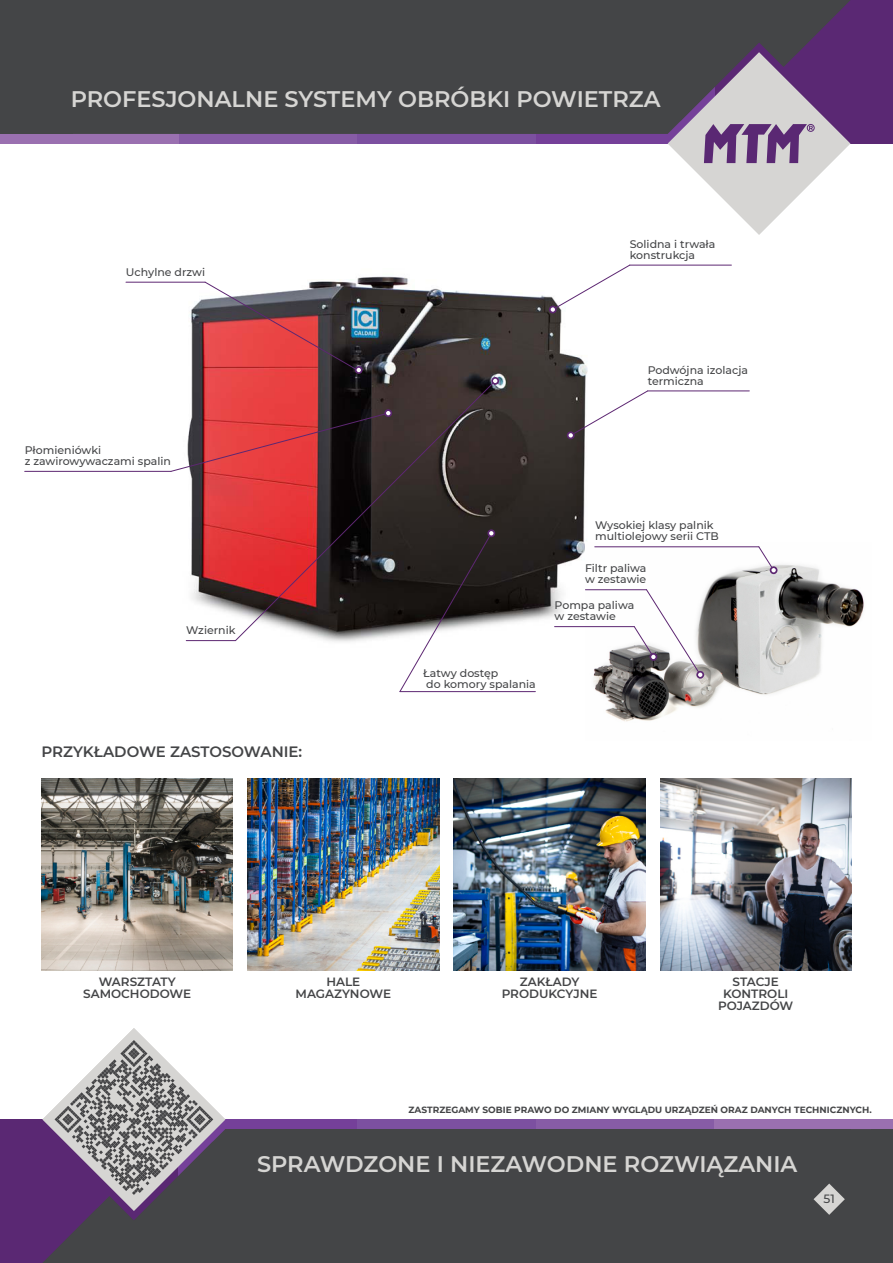
<style>
.page{position:relative;width:893px;height:1263px;background:#fff}
.page>*{position:absolute;margin:0;border:0;box-sizing:border-box;transform-origin:0 0}
.t1{font:600 22.5px "Montserrat";color:#d6d5d3}
.t2{font:600 15px "Montserrat";color:#444547}
.t3{font:600 12px/12px "Montserrat";color:#444547;text-align:center}
.t4{font:500 12px "Montserrat";color:#444547}
.t5{font:500 10.95px/10.9px "Montserrat";color:#444547}
.t6{font:700 9px "Montserrat";color:#444547}
</style>
<div class="page">
<div style="left:0;top:1119px;width:893px;height:144px;background:#5a2873"></div>
<div style="left:357px;top:1119px;width:179px;height:144px;background:#7c50a0"></div>
<div style="left:536px;top:1119px;width:178px;height:144px;background:#875ca6"></div>
<svg style="left:714px;top:1119px;width:179px;height:144px;background:#6b5876"></svg>
<div style="left:179px;top:1119px;width:178px;height:144px;background:#754099"></div>
<div style="left:42px;top:1142px;width:838px;height:121px;background:#444547"></div>
<div style="left:225px;top:1129px;width:625px;height:91px;background:#444547"></div>
<svg style="left:813px;top:1183px;width:32px;height:32px"></svg>
<div style="left:0;top:0;width:893px;height:144px;background:#5a2873"></div>
<div style="left:357px;top:0;width:179px;height:144px;background:#7c50a0"></div>
<div style="left:179px;top:0;width:178px;height:144px;background:#875ca6"></div>
<div style="left:0;top:0;width:179px;height:144px;background:#9a70b0"></div>
<div style="left:536px;top:0;width:178px;height:144px;background:#754099"></div>
<svg style="left:668px;top:134px;width:182px;height:101px"></svg>
<svg style="left:73px;top:121px;width:768px;height:13px;background:#59545d"></svg>
<svg style="left:73px;top:0;width:777px;height:121px;background:#4c4a50"></svg>
<div style="left:0;top:0;width:73px;height:134px;background:#444547"></div>
<svg style="left:43px;top:1028px;width:182px;height:183px"></svg>
<img style="left:156px;top:276px;width:432px;height:366px">
<svg style="left:234px;top:380px;width:262px;height:262px;background:#693536"></svg>
<svg style="left:491px;top:377px;width:8px;height:8px"></svg>
<svg style="left:493px;top:379px;width:4px;height:4px"></svg>
<svg style="left:355px;top:366px;width:8px;height:8px"></svg>
<svg style="left:204px;top:281px;width:157px;height:91px;background:#9c595d"></svg>
<svg style="left:567px;top:431px;width:8px;height:8px"></svg>
<svg style="left:568px;top:390px;width:81px;height:47px"></svg>
<svg style="left:549px;top:306px;width:8px;height:7px"></svg>
<svg style="left:551px;top:264px;width:80px;height:48px"></svg>
<svg style="left:384px;top:409px;width:8px;height:8px"></svg>
<svg style="left:170px;top:411px;width:220px;height:61px;background:#9c4346"></svg>
<svg style="left:487px;top:529px;width:8px;height:8px"></svg>
<svg style="left:399px;top:531px;width:94px;height:162px"></svg>
<hr style="left:186px;top:640px;width:50px;height:1px;background:#5d2772">
<hr style="left:126px;top:282px;width:79px;height:1px;background:#5d2772">
<hr style="left:648px;top:390px;width:101px;height:1px;background:#5d2772">
<hr style="left:630px;top:265px;width:101px;height:1px;background:#5d2772">
<hr style="left:400px;top:691px;width:135px;height:1px;background:#5d2772">
<hr style="left:25px;top:471px;width:146px;height:1px;background:#5d2772">
<img style="left:585px;top:542px;width:279px;height:180px">
<svg style="left:770px;top:566px;width:7px;height:8px"></svg>
<svg style="left:758px;top:546px;width:18px;height:26px"></svg>
<svg style="left:696px;top:671px;width:8px;height:8px"></svg>
<svg style="left:633px;top:589px;width:69px;height:88px"></svg>
<hr style="left:595px;top:546px;width:164px;height:1px;background:#5d2772">
<hr style="left:585px;top:589px;width:61px;height:1px;background:#5d2772">
<hr style="left:555px;top:626px;width:79px;height:1px;background:#5d2772">
<img style="left:42px;top:779px;width:191px;height:191px">
<img style="left:248px;top:779px;width:191px;height:191px">
<img style="left:454px;top:779px;width:191px;height:191px">
<img style="left:660px;top:779px;width:191px;height:191px">
<h1 class="t1" style="left:71px;top:85px;width:591px">PROFESJONALNE SYSTEMY OBRÓBKI POWIETRZA</h1>
<p class="t5" style="left:126px;top:266px;width:81px">Uchylne drzwi</p>
<p class="t5" style="left:25px;top:445px;width:148px">Płomieniówki<br>z zawirowywaczami spalin</p>
<p class="t5" style="left:186px;top:625px;width:51px">Wziernik</p>
<h2 class="t2" style="left:42px;top:743px;width:262px">PRZYKŁADOWE ZASTOSOWANIE:</h2>
<h2 class="t2" style="left:42px;top:748px;width:134px">ZASTOSOWANIE:</h2>
<p class="t5" style="left:630px;top:238px;width:87px">Solidna i trwała konstrukcja</p>
<p class="t5" style="left:648px;top:364px;width:102px">Podwójna izolacja termiczna</p>
<p class="t5" style="left:423px;top:668px;width:114px">Łatwy dostęp<br>do komory spalania</p>
<p class="t5" style="left:595px;top:520px;width:125px">Wysokiej klasy palnik multiolejowy serii CTB</p>
<p class="t5" style="left:585px;top:563px;width:63px">Filtr paliwa w zestawie</p>
<p class="t5" style="left:555px;top:600px;width:81px">Pompa paliwa w zestawie</p>
<p class="t3" style="left:83px;top:976px;width:109px">WARSZTATY<br>SAMOCHODOWE</p>
<p class="t3" style="left:718px;top:976px;width:77px">STACJE<br>KONTROLI<br>POJAZDÓW</p>
<p class="t3" style="left:296px;top:976px;width:97px">HALE<br>MAGAZYNOWE</p>
<p class="t3" style="left:502px;top:976px;width:97px">ZAKŁADY<br>PRODUKCYJNE</p>
<p class="t6" style="left:409px;top:1104px;width:465px">ZASTRZEGAMY SOBIE PRAWO DO ZMIANY WYGLĄDU URZĄDZEŃ ORAZ DANYCH TECHNICZNYCH.</p>
<h1 class="t1" style="left:257px;top:1150px;width:542px">SPRAWDZONE I NIEZAWODNE ROZWIĄZANIA</h1>
<p class="t4" style="left:823px;top:1192px;width:13px">51</p>
</div>
